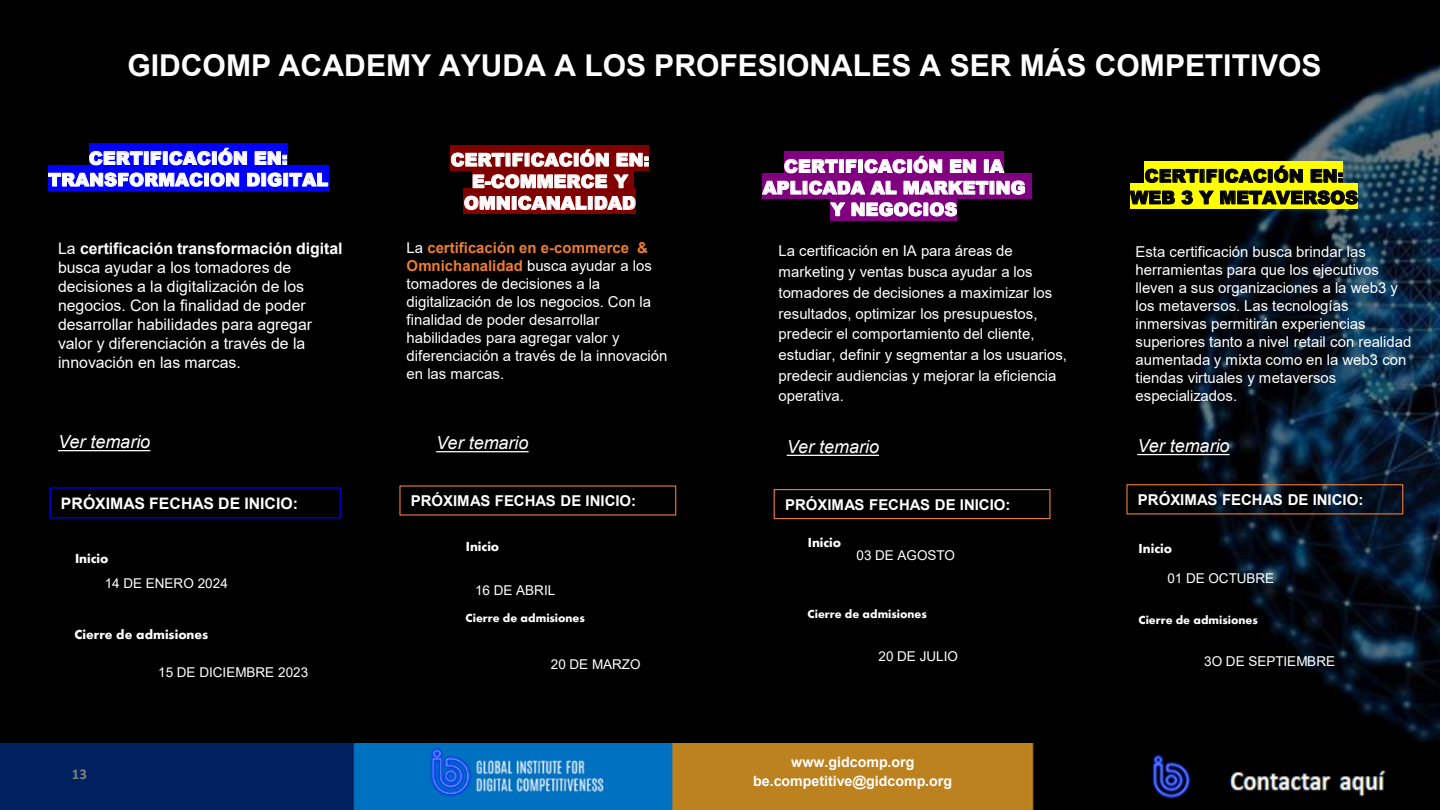
<style>
.page{position:relative;width:1440px;height:810px;background:#fff}
.page>*{position:absolute;margin:0;border:0;box-sizing:border-box;transform-origin:0 0}
.t1{font:700 30px "Arial";color:#fff}
.t2{font:900 18px/21.6px "Arial";color:#fff;text-align:center}
.t3{font:italic 18px "Arial";color:#fff}
.t4{font:900 18px/21.6px "Arial";color:#000;text-align:center}
.t5{font:15.9px/18.9px "Arial";color:#fff}
.t6{font:700 15.9px "Arial";color:#fff}
.t7{font:15px/18px "Arial";color:#fff}
.t8{font:700 15px "Arial";color:#fff}
.t9{font:700 15px "Calibri";color:#7e7e7e}
.t10{font:700 14.25px/19.6px "Arial";color:#fff;text-align:center}
.t11{font:13.5px "Arial";color:#fff}
.t12{font:13.5px "Aharoni";color:#fff}
.t13{font:12px "Aharoni";color:#fff}
.s1{font-weight:700}
.s2{font-weight:700;color:#ed7d31}
</style>
<div class="page">
<div style="left:1px;top:1px;width:1439px;height:809px;background:#000"></div>
<img style="left:1147px;top:63px;width:293px;height:679px">
<div style="left:89px;top:144px;width:199px;height:25px;background:#00f"></div>
<div style="left:48px;top:165px;width:280px;height:26px;background:#00f"></div>
<svg style="left:89px;top:151px;width:54px;height:14px"></svg>
<div style="left:144px;top:151px;width:5px;height:14px;border:1px solid #fff"></div>
<svg style="left:151px;top:151px;width:10px;height:14px"></svg>
<div style="left:163px;top:151px;width:5px;height:14px;border:1px solid #fff"></div>
<svg style="left:169px;top:151px;width:42px;height:14px"></svg>
<div style="left:212px;top:151px;width:5px;height:14px;border:1px solid #fff"></div>
<svg style="left:218px;top:148px;width:29px;height:17px"></svg>
<svg style="left:255px;top:151px;width:32px;height:14px"></svg>
<svg style="left:48px;top:172px;width:155px;height:15px"></svg>
<div style="left:204px;top:173px;width:5px;height:13px;border:1px solid #fff"></div>
<svg style="left:210px;top:172px;width:29px;height:15px"></svg>
<svg style="left:247px;top:173px;width:13px;height:14px"></svg>
<div style="left:261px;top:173px;width:5px;height:13px;border:1px solid #fff"></div>
<svg style="left:268px;top:172px;width:14px;height:15px"></svg>
<div style="left:283px;top:173px;width:5px;height:13px;border:1px solid #fff"></div>
<svg style="left:289px;top:173px;width:39px;height:14px"></svg>
<img style="left:1px;top:743px;width:1033px;height:67px">
<img style="left:423px;top:743px;width:189px;height:67px">
<img style="left:1151px;top:754px;width:235px;height:46px">
<svg style="left:451px;top:145px;width:198px;height:26px;background:#870f0f"></svg>
<div style="left:472px;top:167px;width:13px;height:25px;background:#800000"></div>
<div style="left:485px;top:167px;width:6px;height:25px;background:#800000"></div>
<div style="left:491px;top:167px;width:143px;height:25px;background:#800000"></div>
<div style="left:464px;top:189px;width:172px;height:25px;background:#800000"></div>
<svg style="left:451px;top:153px;width:54px;height:14px"></svg>
<svg style="left:512px;top:153px;width:11px;height:14px"></svg>
<svg style="left:531px;top:153px;width:42px;height:14px"></svg>
<svg style="left:580px;top:149px;width:29px;height:18px"></svg>
<svg style="left:616px;top:153px;width:33px;height:14px"></svg>
<svg style="left:473px;top:174px;width:134px;height:14px"></svg>
<svg style="left:613px;top:174px;width:16px;height:14px"></svg>
<svg style="left:464px;top:195px;width:46px;height:15px"></svg>
<svg style="left:518px;top:196px;width:69px;height:14px"></svg>
<div style="left:588px;top:196px;width:5px;height:14px;border:1px solid #fff"></div>
<svg style="left:595px;top:196px;width:41px;height:14px"></svg>
<div style="left:784px;top:152px;width:220px;height:25px;background:#800080"></div>
<div style="left:762px;top:173px;width:270px;height:26px;background:#800080"></div>
<div style="left:831px;top:195px;width:126px;height:25px;background:#800080"></div>
<svg style="left:784px;top:159px;width:54px;height:14px"></svg>
<div style="left:839px;top:159px;width:5px;height:14px;border:1px solid #fff"></div>
<svg style="left:846px;top:159px;width:11px;height:14px"></svg>
<div style="left:858px;top:159px;width:5px;height:14px;border:1px solid #fff"></div>
<svg style="left:864px;top:159px;width:42px;height:14px"></svg>
<div style="left:907px;top:159px;width:5px;height:14px;border:1px solid #fff"></div>
<svg style="left:913px;top:156px;width:29px;height:17px"></svg>
<svg style="left:950px;top:159px;width:26px;height:14px"></svg>
<div style="left:984px;top:159px;width:5px;height:14px;border:1px solid #fff"></div>
<svg style="left:989px;top:159px;width:16px;height:14px"></svg>
<svg style="left:762px;top:181px;width:40px;height:14px"></svg>
<svg style="left:809px;top:181px;width:88px;height:14px"></svg>
<svg style="left:904px;top:180px;width:85px;height:15px"></svg>
<svg style="left:996px;top:180px;width:29px;height:15px"></svg>
<svg style="left:830px;top:202px;width:92px;height:14px"></svg>
<svg style="left:930px;top:202px;width:27px;height:14px"></svg>
<div style="left:774px;top:489px;width:277px;height:30px;border:1px solid #ed7d31"></div>
<div style="left:1126px;top:484px;width:277px;height:30px;border:1px solid #ed7d31"></div>
<div style="left:1145px;top:162px;width:198px;height:25px;background:#ff0"></div>
<div style="left:1130px;top:183px;width:228px;height:26px;background:#ff0"></div>
<svg style="left:1145px;top:169px;width:54px;height:14px"></svg>
<div style="left:1200px;top:169px;width:4px;height:14px;border:1px solid #000"></div>
<svg style="left:1206px;top:169px;width:11px;height:14px"></svg>
<div style="left:1219px;top:169px;width:4px;height:14px;border:1px solid #000"></div>
<svg style="left:1225px;top:169px;width:42px;height:14px"></svg>
<div style="left:1268px;top:169px;width:5px;height:14px;border:1px solid #000"></div>
<svg style="left:1274px;top:166px;width:29px;height:17px"></svg>
<svg style="left:1311px;top:169px;width:32px;height:14px"></svg>
<svg style="left:1130px;top:191px;width:45px;height:14px"></svg>
<svg style="left:1181px;top:190px;width:33px;height:15px"></svg>
<svg style="left:1220px;top:190px;width:138px;height:15px"></svg>
<svg style="left:58px;top:450px;width:92px;height:1px"></svg>
<svg style="left:436px;top:451px;width:93px;height:1px"></svg>
<svg style="left:787px;top:455px;width:92px;height:1px"></svg>
<svg style="left:1137px;top:454px;width:93px;height:1px"></svg>
<h1 class="t1" style="left:127px;top:44px;width:1196px">GIDCOMP ACADEMY AYUDA A LOS PROFESIONALES A SER MÁS COMPETITIVOS</h1>
<p class="t2" style="left:48px;top:147px;width:282px">CERTIFICACIÓN EN:<br>TRANSFORMACION DIGITAL</p>
<p class="t5" style="left:58px;top:239px;width:286px">La <span class="s1">certificación transformación digital </span>busca ayudar a los tomadores de decisiones a la digitalización de los negocios. Con la finalidad de poder desarrollar habilidades para agregar valor y diferenciación a través de la innovación en las marcas.</p>
<p class="t2" style="left:451px;top:148px;width:200px">CERTIFICACIÓN EN:<br>E-COMMERCE Y<br>OMNICANALIDAD</p>
<p class="t7" style="left:407px;top:238px;width:262px">La <span class="s2">certificación en e-commerce &amp;<br>Omnichanalidad</span> busca ayudar a los tomadores de decisiones a la digitalización de los negocios. Con la finalidad de poder desarrollar habilidades para agregar valor y diferenciación a través de la innovación en las marcas.</p>
<p class="t2" style="left:763px;top:155px;width:264px">CERTIFICACIÓN EN IA<br>APLICADA AL MARKETING<br>Y NEGOCIOS</p>
<p class="t7" style="left:779px;top:241px;width:290px;line-height:20.7px">La certificación en IA para áreas de marketing y ventas busca ayudar a los tomadores de decisiones a maximizar los resultados, optimizar los presupuestos, predecir el comportamiento del cliente, estudiar, definir y segmentar a los usuarios, predecir audiencias y mejorar la eficiencia operativa.</p>
<p class="t4" style="left:1130px;top:165px;width:229px">CERTIFICACIÓN EN:<br>WEB 3 Y METAVERSOS</p>
<p class="t7" style="left:1136px;top:242px;width:277px">Esta certificación busca brindar las herramientas para que los ejecutivos lleven a sus organizaciones a la web3 y los metaversos. Las tecnologías inmersivas permitirán experiencias superiores tanto a nivel retail con realidad aumentada y mixta como en la web3 con tiendas virtuales y metaversos especializados.</p>
<p class="t3" style="left:58px;top:430px;width:94px">Ver temario</p>
<p class="t3" style="left:436px;top:431px;width:94px">Ver temario</p>
<p class="t3" style="left:787px;top:435px;width:94px">Ver temario</p>
<p class="t3" style="left:1137px;top:434px;width:94px">Ver temario</p>
<p class="t6" style="left:61px;top:492px;width:239px">PRÓXIMAS FECHAS DE INICIO:</p>
<p class="t12" style="left:75px;top:550px;width:35px">Inicio</p>
<p class="t11" style="left:105px;top:574px;width:125px">14 DE ENERO 2024</p>
<p class="t12" style="left:75px;top:626px;width:135px">Cierre de admisiones</p>
<p class="t9" style="left:72px;top:763px;width:17px">13</p>
<p class="t11" style="left:158px;top:663px;width:152px">15 DE DICIEMBRE 2023</p>
<p class="t8" style="left:411px;top:490px;width:227px">PRÓXIMAS FECHAS DE INICIO:</p>
<p class="t12" style="left:466px;top:539px;width:35px">Inicio</p>
<p class="t11" style="left:475px;top:581px;width:82px">16 DE ABRIL</p>
<p class="t13" style="left:466px;top:611px;width:121px">Cierre de admisiones</p>
<p class="t11" style="left:551px;top:655px;width:91px">20 DE MARZO</p>
<p class="t8" style="left:785px;top:494px;width:227px">PRÓXIMAS FECHAS DE INICIO:</p>
<p class="t12" style="left:808px;top:535px;width:35px">Inicio</p>
<p class="t11" style="left:856px;top:546px;width:100px">03 DE AGOSTO</p>
<p class="t13" style="left:808px;top:607px;width:121px">Cierre de admisiones</p>
<p class="t11" style="left:878px;top:647px;width:81px">20 DE JULIO</p>
<p class="t10" style="left:753px;top:752px;width:200px">www.gidcomp.org be.competitive@gidcomp.org</p>
<p class="t8" style="left:1138px;top:489px;width:227px">PRÓXIMAS FECHAS DE INICIO:</p>
<p class="t12" style="left:1139px;top:540px;width:35px">Inicio</p>
<p class="t11" style="left:1167px;top:569px;width:108px">01 DE OCTUBRE</p>
<p class="t13" style="left:1139px;top:612px;width:121px">Cierre de admisiones</p>
<p class="t11" style="left:1204px;top:652px;width:132px">3O DE SEPTIEMBRE</p>
</div>
